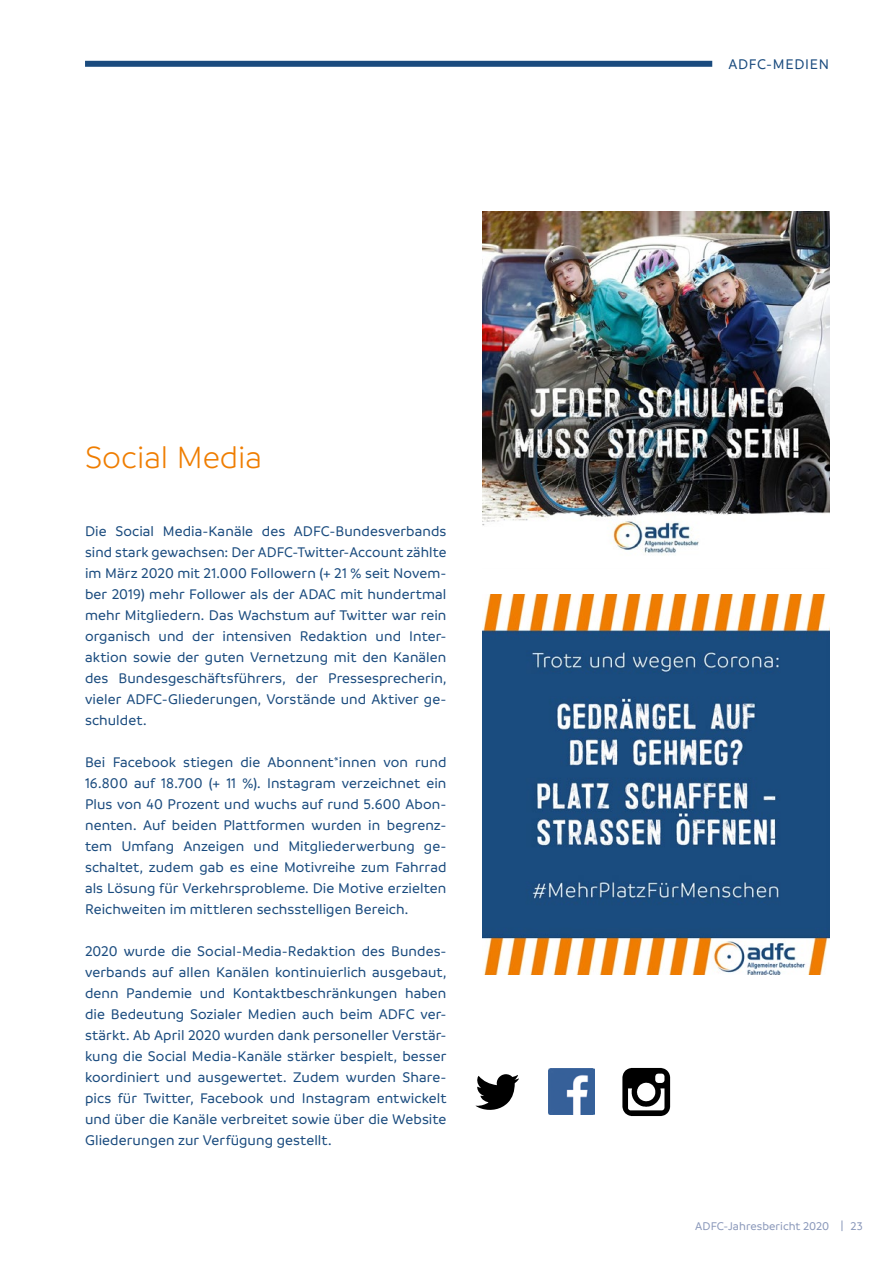
<style>
.page{position:relative;width:893px;height:1263px;background:#fff}
.page>*{position:absolute;margin:0;border:0;box-sizing:border-box;transform-origin:0 0}
.t1{font:300 33px "Branding";color:#ef7d00}
.t2{font:500 15px/21px "Branding";letter-spacing:.005em;color:#1a4b7e;text-align:justify}
.t3{font:500 15px "Branding";letter-spacing:.05em;color:#1a4b7e}
.t4{font:500 12px "Branding";letter-spacing:.005em;color:#8a98ba}
</style>
<div class="page">
<svg style="left:476px;top:1074px;width:43px;height:36px"></svg>
<div style="left:85px;top:61px;width:627px;height:6px;background:#1a4b7e"></div>
<img style="left:482px;top:594px;width:347px;height:380px">
<img style="left:482px;top:212px;width:347px;height:342px">
<img style="left:622px;top:1067px;width:49px;height:50px">
<img style="left:548px;top:1069px;width:46px;height:46px">
<h1 class="t1" style="left:85px;top:440px;width:178px">Social Media</h1>
<p class="t2" style="left:85px;top:521px;width:363px;text-align:left">Die Social Media-Kanäle des ADFC-Bundesverbands sind stark gewachsen: Der ADFC-Twitter-Account zählte im März 2020 mit 21.000 Followern (+ 21 % seit Novem&shy;ber 2019) mehr Follower als der ADAC mit hundertmal mehr Mitgliedern. Das Wachstum auf Twitter war rein organisch und der intensiven Redaktion und Inter&shy;aktion sowie der guten Vernetzung mit den Kanälen des Bundesgeschäftsführers, der Pressesprecherin, vieler ADFC-Gliederungen, Vorstände und Aktiver ge&shy;schuldet.</p>
<p class="t2" style="left:85px;top:752px;width:363px">Bei Facebook stiegen die Abonnent*innen von rund 16.800 auf 18.700 (+ 11 %). Instagram verzeichnet ein Plus von 40 Prozent und wuchs auf rund 5.600 Abon&shy;nenten. Auf beiden Plattformen wurden in begrenz&shy;tem Umfang Anzeigen und Mitgliederwerbung ge&shy;schaltet, zudem gab es eine Motivreihe zum Fahrrad als Lösung für Verkehrsprobleme. Die Motive erzielten Reichweiten im mittleren sechsstelligen Bereich.</p>
<p class="t2" style="left:85px;top:941px;width:363px">2020 wurde die Social-Media-Redaktion des Bundes&shy;verbands auf allen Kanälen kontinuierlich ausgebaut, denn Pandemie und Kontaktbeschränkungen haben die Bedeutung Sozialer Medien auch beim ADFC ver&shy;stärkt. Ab April 2020 wurden dank personeller Verstär&shy;kung die Social Media-Kanäle stärker bespielt, besser koordiniert und ausgewertet. Zudem wurden Share&shy;pics für Twitter, Facebook und Instagram entwickelt und über die Kanäle verbreitet sowie über die Website Gliederungen zur Verfügung gestellt.</p>
<p class="t3" style="left:728px;top:56px;width:102px">ADFC-MEDIEN</p>
<p class="t4" style="left:695px;top:1219px;width:135px">ADFC-Jahresbericht 2020</p>
<p class="t4" style="left:850px;top:1219px;width:14px">23</p>
</div>
